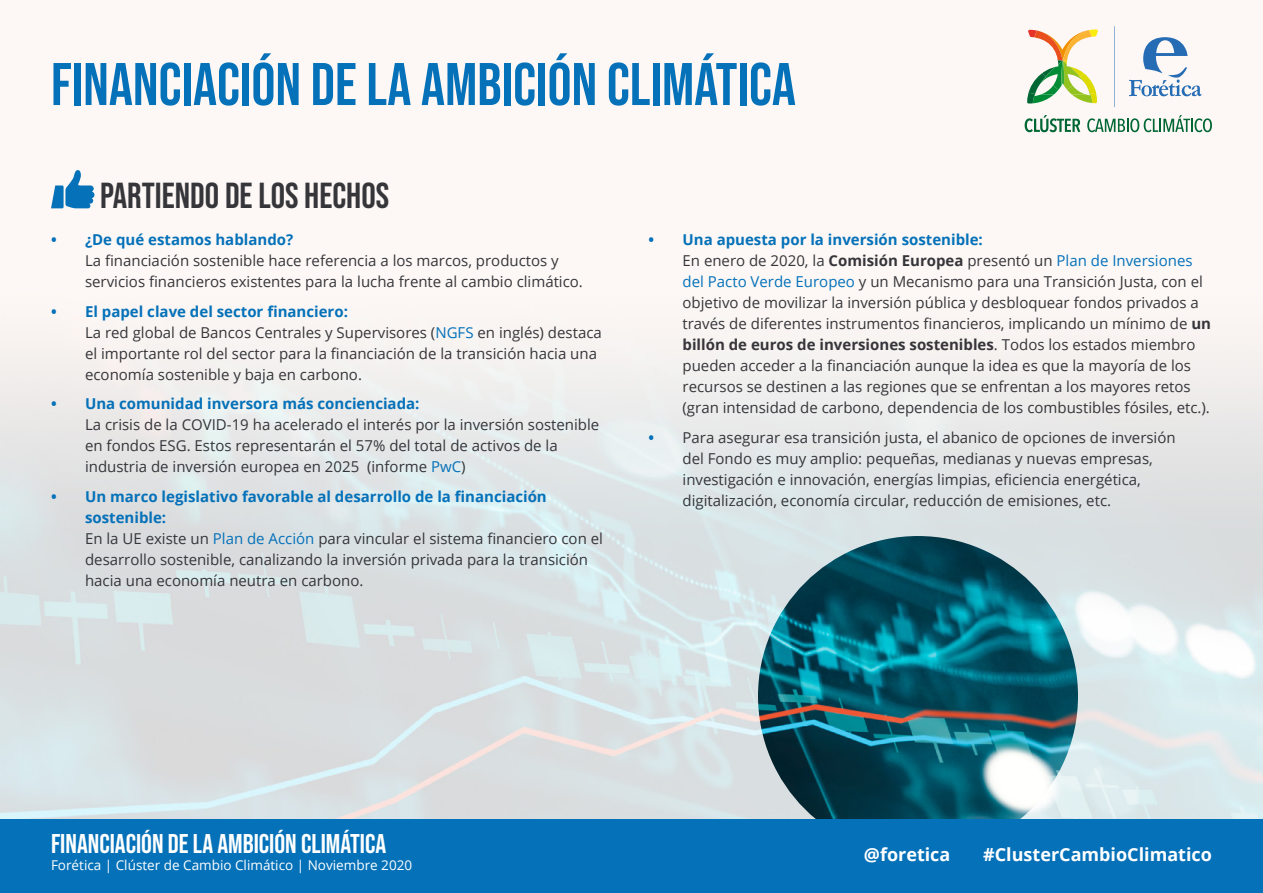
<style>
.page{position:relative;width:1263px;height:893px;background:#fff}
.page>*{position:absolute;margin:0;border:0;box-sizing:border-box;transform-origin:0 0}
.t1{font:60px "Bebas Neue";color:#0471b9}
.t2{font:36px "Bebas Neue";color:#35353a}
.t3{font:27px "Bebas Neue";color:#fff}
.t4{font:700 18px "Open Sans";color:#fff}
.t5{font:15px/21px "Open Sans";color:#35353a}
.t6{font:700 15px "Open Sans";color:#0471b9}
.t7{font:13.5px "Open Sans";color:#fff}
.s1{font-weight:700;color:#0471b9}
.s2{color:#0471b9}
.s3{font-weight:700}
</style>
<div class="page">
<img style="left:0;top:93px;width:1263px;height:726px">
<svg style="left:51px;top:169px;width:43px;height:39px"></svg>
<img style="left:758px;top:536px;width:320px;height:320px;border-radius:160px">
<div style="left:0;top:819px;width:1263px;height:74px;background:#0471b9"></div>
<svg style="left:1027px;top:29px;width:71px;height:75px"></svg>
<svg style="left:1129px;top:37px;width:72px;height:59px"></svg>
<svg style="left:1025px;top:115px;width:55px;height:17px"></svg>
<svg style="left:1087px;top:115px;width:125px;height:17px"></svg>
<svg style="left:1114px;top:26px;width:1px;height:81px"></svg>
<h1 class="t1" style="left:51px;top:50px;width:746px">FINANCIACIÓN DE LA AMBICIÓN CLIMÁTICA</h1>
<h2 class="t2" style="left:100px;top:176px;width:290px">PARTIENDO DE LOS HECHOS</h2>
<p class="t6" style="left:51px;top:229px;width:244px">• ¿De qué estamos hablando?</p>
<p class="t5" style="left:85px;top:250px;width:499px">La financiación sostenible hace referencia a los marcos, productos y servicios financieros existentes para la lucha frente al cambio climático.</p>
<p class="t5" style="left:85px;top:301px;width:518px;text-indent:-34px"><span class="s1">• El papel clave del sector financiero:<br></span>La red global de Bancos Centrales y Supervisores (<span class="s2">NGFS</span> en inglés) destaca el importante rol del sector para la financiación de la transición hacia una economía sostenible y baja en carbono.</p>
<p class="t6" style="left:51px;top:393px;width:370px">• Una comunidad inversora más concienciada:</p>
<p class="t5" style="left:85px;top:414px;width:516px">La crisis de la COVID-19 ha acelerado el interés por la inversión sostenible en fondos ESG. Estos representarán el 57% del total de activos de la industria de inversión europea en 2025 (informe <span class="s2">PwC</span>)</p>
<p class="t5" style="left:85px;top:486px;width:519px;text-indent:-34px"><span class="s1">• Un marco legislativo favorable al desarrollo de la financiación sostenible:<br></span>En la UE existe un <span class="s2">Plan de Acción</span> para vincular el sistema financiero con el desarrollo sostenible, canalizando la inversión privada para la transición hacia una economía neutra en carbono.</p>
<p class="t5" style="left:682px;top:229px;width:530px;text-indent:-34px"><span class="s1">• Una apuesta por la inversión sostenible:<br></span>En enero de 2020, la <span class="s3">Comisión Europea</span> presentó un <span class="s2">Plan de Inversiones del Pacto Verde Europeo</span> y un Mecanismo para una Transición Justa, con el objetivo de movilizar la inversión pública y desbloquear fondos privados a través de diferentes instrumentos financieros, implicando un mínimo de <span class="s3">un billón de euros de inversiones sostenibles</span>. Todos los estados miembro pueden acceder a la financiación aunque la idea es que la mayoría de los recursos se destinen a las regiones que se enfrentan a los mayores retos (gran intensidad de carbono, dependencia de los combustibles fósiles, etc.).</p>
<p class="t5" style="left:682px;top:427px;width:495px;text-indent:-34px"><span class="s1">•</span> Para asegurar esa transición justa, el abanico de opciones de inversión del Fondo es muy amplio: pequeñas, medianas y nuevas empresas, investigación e innovación, energías limpias, eficiencia energética, digitalización, economía circular, reducción de emisiones, etc.</p>
<h3 class="t3" style="left:51px;top:829px;width:337px">FINANCIACIÓN DE LA AMBICIÓN CLIMÁTICA</h3>
<p class="t7" style="left:51px;top:856px;width:363px">Forética | Clúster de Cambio Climático | Noviembre 2020</p>
<p class="t4" style="left:864px;top:842px;width:88px">@foretica</p>
<p class="t4" style="left:983px;top:842px;width:230px">#ClusterCambioClimatico</p>
</div>
